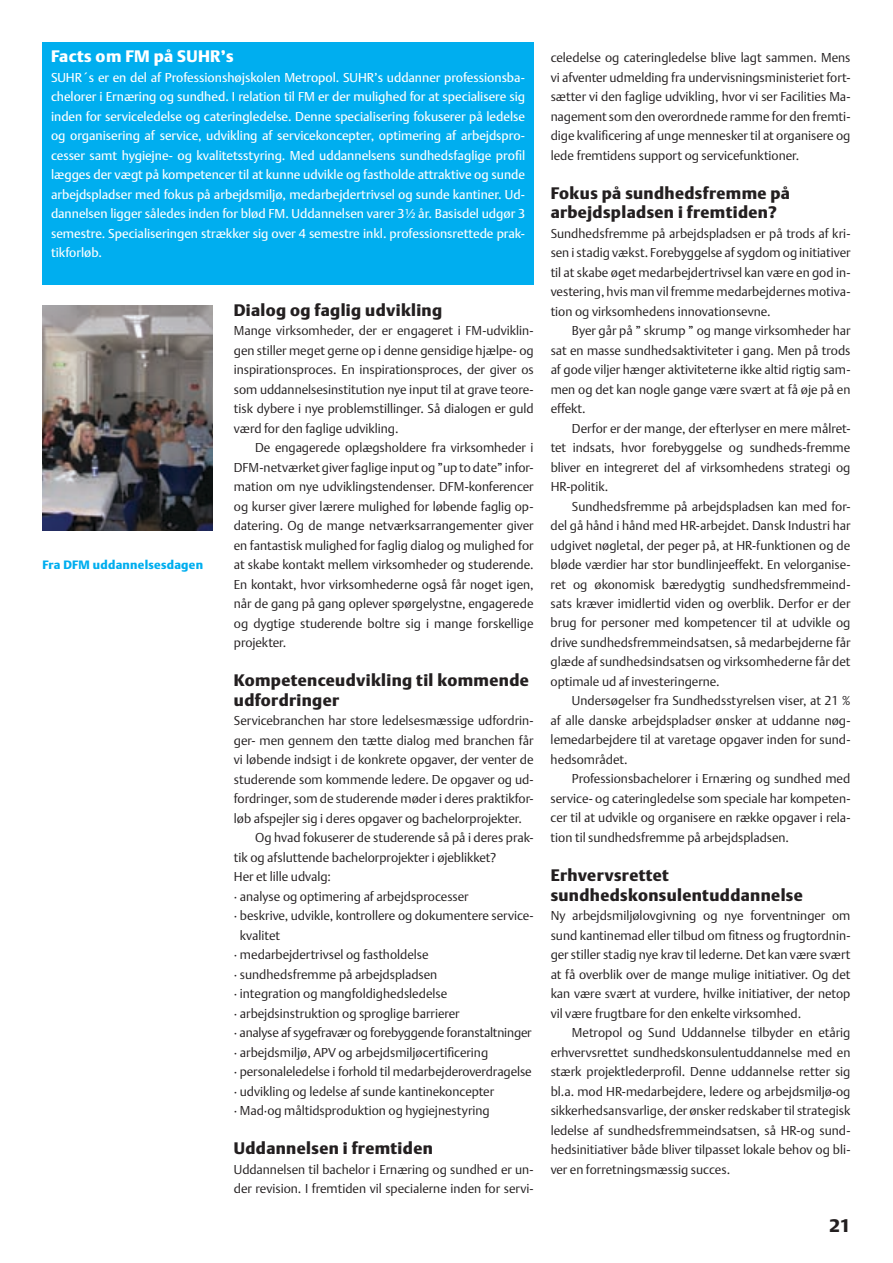
<style>
.page{position:relative;width:893px;height:1263px;background:#fff}
.page>*{position:absolute;margin:0;border:0;box-sizing:border-box;transform-origin:0 0}
.t1{font:18px "DTL Argo T Black";color:#231f20}
.t2{font:16.5px/19.5px "DTL Argo T Black";letter-spacing:.025em;color:#231f20}
.t3{font:16.5px "DTL Argo T Black";color:#fff}
.t4{font:12.75px/19.5px "DTL Argo T Light";color:#231f20;text-align:justify}
.t5{font:12.75px/19.5px "DTL Argo T";color:#fff;text-align:justify}
.t6{font:12px "DTL Argo T Black";letter-spacing:.025em;color:#00aeef}
</style>
<div class="page">
<img style="left:43px;top:305px;width:170px;height:225px">
<div style="left:43px;top:43px;width:491px;height:242px;background:#00aeef"></div>
<p class="t3" style="left:51px;top:46px;width:184px">Facts om FM på SUHR’s</p>
<p class="t5" style="left:51px;top:67px;width:476px">SUHR´s er en del af Professionshøjskolen Metropol. SUHR’s uddanner professionsba&shy;chelorer i Ernæring og sundhed. I relation til FM er der mulighed for at specialisere sig inden for serviceledelse og cateringledelse. Denne specialisering fokuserer på ledelse og organisering af service, udvikling af servicekoncepter, optimering af arbejdspro&shy;cesser samt hygiejne- og kvalitetsstyring. Med uddannelsens sundhedsfaglige profil lægges der vægt på kompetencer til at kunne udvikle og fastholde attraktive og sunde arbejdspladser med fokus på arbejdsmiljø, medarbejdertrivsel og sunde kantiner. Ud&shy;dannelsen ligger således inden for blød FM. Uddannelsen varer 3½ år. Basisdel udgør 3 semestre. Specialiseringen strækker sig over 4 semestre inkl. professionsrettede prak&shy;tikforløb.</p>
<p class="t6" style="left:43px;top:558px;width:31px">Fra DFM</p>
<p class="t6" style="left:93px;top:558px;width:112px">uddannelsesdagen</p>
<p class="t2" style="left:234px;top:300px;width:210px">Dialog og faglig udvikling</p>
<p class="t4" style="left:234px;top:321px;width:301px">Mange virksomheder, der er engageret i FM-udviklin&shy;gen stiller meget gerne op i denne gensidige hjælpe- og inspirationsproces. En inspirationsproces, der giver os som uddannelsesinstitution nye input til at grave teore&shy;tisk dybere i nye problemstillinger. Så dialogen er guld værd for den faglige udvikling.</p>
<p class="t4" style="left:234px;top:438px;width:301px;text-indent:21px">De engagerede oplægsholdere fra virksomheder i DFM-netværket giver faglige input og ”up to date” infor&shy;mation om nye udviklingstendenser. DFM-konferencer og kurser giver lærere mulighed for løbende faglig op&shy;datering. Og de mange netværksarrangementer giver en fantastisk mulighed for faglig dialog og mulighed for at skabe kontakt mellem virksomheder og studerende.<br>En kontakt, hvor virksomhederne også får noget igen, når de gang på gang oplever spørgelystne, engagerede og dygtige studerende boltre sig i mange forskellige projekter.</p>
<p class="t2" style="left:234px;top:670px;width:297px">Kompetenceudvikling til kommende udfordringer</p>
<p class="t4" style="left:234px;top:711px;width:301px">Servicebranchen har store ledelsesmæssige udfordrin-</p>
<p class="t4" style="left:234px;top:730px;width:301px">ger- men gennem den tætte dialog med branchen får</p>
<p class="t4" style="left:234px;top:750px;width:301px">vi løbende indsigt i de konkrete opgaver, der venter de</p>
<p class="t4" style="left:234px;top:769px;width:301px">studerende som kommende ledere. De opgaver og ud-</p>
<p class="t4" style="left:234px;top:789px;width:301px">fordringer, som de studerende møder i deres praktikfor-</p>
<p class="t4" style="left:234px;top:808px;width:290px">løb afspejler sig i deres opgaver og bachelorprojekter.</p>
<p class="t4" style="left:255px;top:828px;width:280px">Og hvad fokuserer de studerende så på i deres prak-</p>
<p class="t4" style="left:234px;top:847px;width:264px">tik og afsluttende bachelorprojekter i øjeblikket?</p>
<p class="t4" style="left:234px;top:867px;width:99px">Her et lille udvalg:</p>
<p class="t4" style="left:234px;top:886px;width:236px">· analyse og optimering af arbejdsprocesser</p>
<p class="t4" style="left:234px;top:906px;width:301px">· beskrive, udvikle, kontrollere og dokumentere service-</p>
<p class="t4" style="left:240px;top:925px;width:42px">kvalitet</p>
<p class="t4" style="left:234px;top:945px;width:196px">· medarbejdertrivsel og fastholdelse</p>
<p class="t4" style="left:234px;top:964px;width:205px">· sundhedsfremme på arbejdspladsen</p>
<p class="t4" style="left:234px;top:984px;width:215px">· integration og mangfoldighedsledelse</p>
<p class="t4" style="left:234px;top:1003px;width:227px">· arbejdsinstruktion og sproglige barrierer</p>
<p class="t4" style="left:234px;top:1023px;width:299px">· analyse af sygefravær og forebyggende foranstaltninger</p>
<p class="t4" style="left:234px;top:1042px;width:256px">· arbejdsmiljø, APV og arbejdsmiljøcertificering</p>
<p class="t4" style="left:234px;top:1062px;width:299px">· personaleledelse i forhold til medarbejderoverdragelse</p>
<p class="t4" style="left:234px;top:1081px;width:262px">· udvikling og ledelse af sunde kantinekoncepter</p>
<p class="t4" style="left:234px;top:1101px;width:257px">· Mad·og måltidsproduktion og hygiejnestyring</p>
<p class="t2" style="left:234px;top:1138px;width:200px">Uddannelsen i fremtiden</p>
<p class="t4" style="left:234px;top:1159px;width:301px">Uddannelsen til bachelor i Ernæring og sundhed er un&shy;der revision. I fremtiden vil specialerne inden for servi-</p>
<p class="t4" style="left:551px;top:48px;width:301px">celedelse og cateringledelse blive lagt sammen. Mens vi afventer udmelding fra undervisningsministeriet fort&shy;sætter vi den faglige udvikling, hvor vi ser Facilities Ma&shy;nagement som den overordnede ramme for den fremti&shy;dige kvalificering af unge mennesker til at organisere og lede fremtidens support og servicefunktioner.</p>
<p class="t2" style="left:551px;top:183px;width:241px">Fokus på sundhedsfremme på arbejdspladsen i fremtiden?</p>
<p class="t4" style="left:551px;top:223px;width:301px">Sundhedsfremme på arbejdspladsen er på trods af kri&shy;sen i stadig vækst. Forebyggelse af sygdom og initiativer til at skabe øget medarbejdertrivsel kan være en god in&shy;vestering, hvis man vil fremme medarbejdernes motiva&shy;tion og virksomhedens innovationsevne.</p>
<p class="t4" style="left:551px;top:321px;width:301px;text-indent:21px">Byer går på ” skrump ” og mange virksomheder har sat en masse sundhedsaktiviteter i gang. Men på trods af gode viljer hænger aktiviteterne ikke altid rigtig sam&shy;men og det kan nogle gange være svært at få øje på en effekt.</p>
<p class="t4" style="left:551px;top:418px;width:301px;text-indent:21px">Derfor er der mange, der efterlyser en mere målret&shy;tet indsats, hvor forebyggelse og sundheds-fremme bliver en integreret del af virksomhedens strategi og HR-politik.</p>
<p class="t4" style="left:551px;top:496px;width:301px;text-indent:21px">Sundhedsfremme på arbejdspladsen kan med for&shy;del gå hånd i hånd med HR-arbejdet. Dansk Industri har udgivet nøgletal, der peger på, at HR-funktionen og de bløde værdier har stor bundlinjeeffekt. En velorganise&shy;ret og økonomisk bæredygtig sundhedsfremmeind&shy;sats kræver imidlertid viden og overblik. Derfor er der brug for personer med kompetencer til at udvikle og drive sundhedsfremmeindsatsen, så medarbejderne får glæde af sundhedsindsatsen og virksomhederne får det optimale ud af investeringerne.</p>
<p class="t4" style="left:551px;top:691px;width:301px;text-indent:21px">Undersøgelser fra Sundhedsstyrelsen viser, at 21 % af alle danske arbejdspladser ønsker at uddanne nøg&shy;lemedarbejdere til at varetage opgaver inden for sund&shy;hedsområdet.</p>
<p class="t4" style="left:551px;top:769px;width:301px;text-indent:21px">Professionsbachelorer i Ernæring og sundhed med service- og cateringledelse som speciale har kompeten&shy;cer til at udvikle og organisere en række opgaver i rela&shy;tion til sundhedsfremme på arbejdspladsen.</p>
<p class="t2" style="left:551px;top:865px;width:254px">Erhvervsrettet sundhedskonsulentuddannelse</p>
<p class="t4" style="left:551px;top:906px;width:301px">Ny arbejdsmiljølovgivning og nye forventninger om sund kantinemad eller tilbud om fitness og frugtordnin&shy;ger stiller stadig nye krav til lederne. Det kan være svært at få overblik over de mange mulige initiativer. Og det kan være svært at vurdere, hvilke initiativer, der netop vil være frugtbare for den enkelte virksomhed.</p>
<p class="t4" style="left:551px;top:1023px;width:301px;text-indent:21px">Metropol og Sund Uddannelse tilbyder en etårig erhvervsrettet sundhedskonsulentuddannelse med en stærk projektlederprofil. Denne uddannelse retter sig bl.a. mod HR-medarbejdere, ledere og arbejdsmiljø-og sikkerhedsansvarlige, der ønsker redskaber til strategisk ledelse af sundhedsfremmeindsatsen, så HR-og sund&shy;hedsinitiativer både bliver tilpasset lokale behov og bli&shy;ver en forretningsmæssig succes.</p>
<h1 class="t1" style="left:829px;top:1215px;width:23px">21</h1>
</div>
